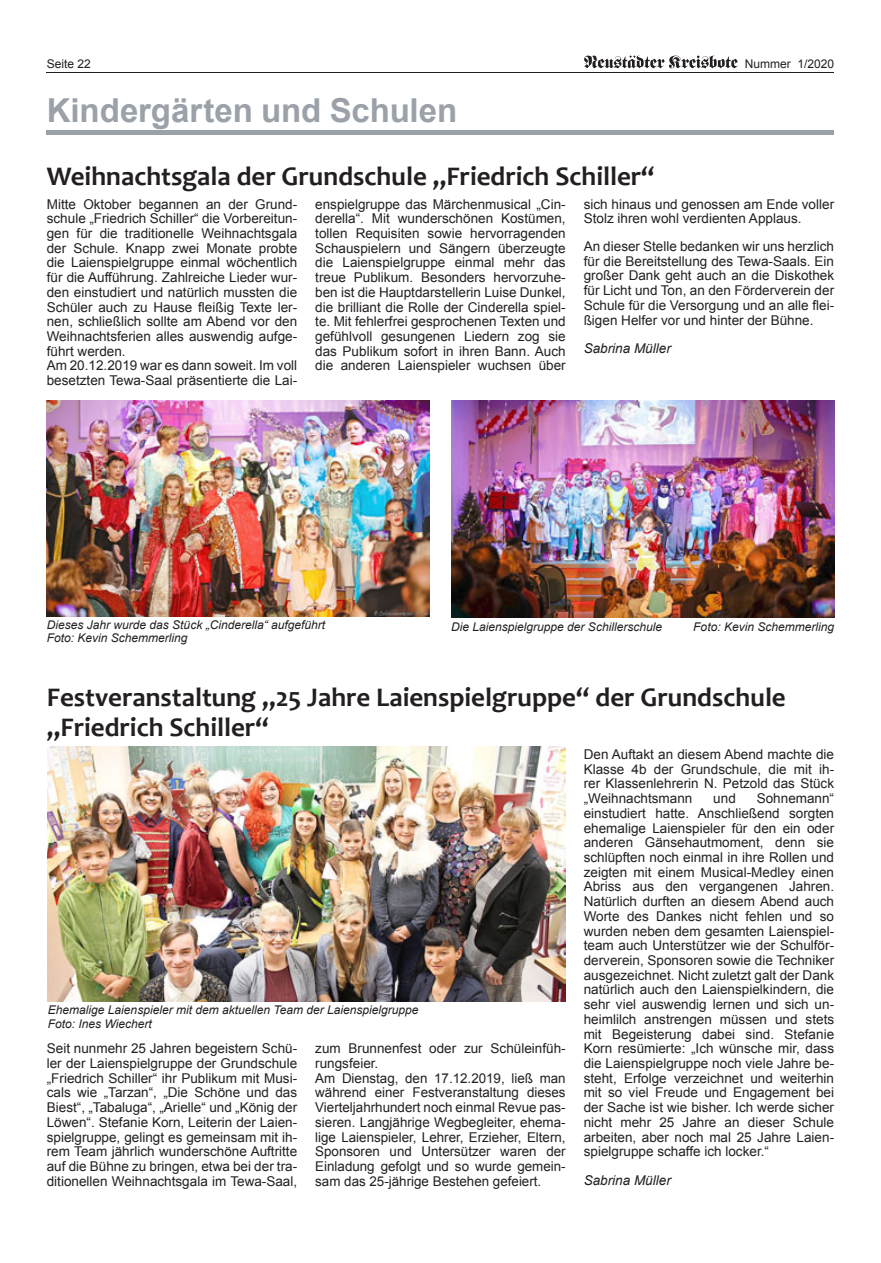
<style>
.page{position:relative;width:881px;height:1263px;background:#fff}
.page>*{position:absolute;margin:0;border:0;box-sizing:border-box;transform-origin:0 0}
.t1{font:700 33px "Arial";letter-spacing:-.005em;color:#9aa1a8}
.t2{font:700 27px/29.4px "Candara";color:#231f20}
.t3{font:13.5px/14.7px "Arial";color:#231f20;text-align:justify}
.t4{font:italic 13.5px "Arial";color:#231f20}
.t5{font:italic 12px/13px "Arial";color:#231f20}
.t6{font:12px "Arial";color:#231f20}
</style>
<div class="page">
<hr style="left:47px;top:72px;width:786px;height:1px;background:#231f20">
<svg style="left:583px;top:55px;width:154px;height:13px"></svg>
<div style="left:47px;top:130px;width:786px;height:5px;background:#9aa1a8"></div>
<img style="left:47px;top:401px;width:382px;height:215px">
<img style="left:451px;top:401px;width:382px;height:217px">
<img style="left:48px;top:746px;width:517px;height:255px">
<p class="t6" style="left:47px;top:56px;width:46px">Seite 22</p>
<p class="t6" style="left:744px;top:56px;width:91px">Nummer 1/2020</p>
<h1 class="t1" style="left:47px;top:88px;width:412px">Kindergärten und Schulen</h1>
<h2 class="t2" style="left:47px;top:161px;width:609px">Weihnachtsgala der Grundschule „Friedrich Schiller“</h2>
<p class="t3" style="left:47px;top:197px;width:252px;text-align:left">Mitte Oktober begannen an der Grund&shy;schule „Friedrich Schiller“ die Vorbereitun&shy;gen für die traditionelle Weihnachtsgala der Schule. Knapp zwei Monate probte die Laienspielgruppe einmal wöchentlich für die Aufführung. Zahlreiche Lieder wur&shy;den einstudiert und natürlich mussten die Schüler auch zu Hause fleißig Texte ler&shy;nen, schließlich sollte am Abend vor den Weihnachtsferien alles auswendig aufge&shy;führt werden.<br>Am 20.12.2019 war es dann soweit. Im voll besetzten Tewa-Saal präsentierte die Lai-</p>
<p class="t3" style="left:315px;top:197px;width:252px">enspielgruppe das Märchenmusical „Cin&shy;derella“. Mit wunderschönen Kostümen, tollen Requisiten sowie hervorragenden Schauspielern und Sängern überzeugte die Laienspielgruppe einmal mehr das treue Publikum. Besonders hervorzuhe&shy;ben ist die Hauptdarstellerin Luise Dunkel, die brilliant die Rolle der Cinderella spiel&shy;te. Mit fehlerfrei gesprochenen Texten und gefühlvoll gesungenen Liedern zog sie das Publikum sofort in ihren Bann. Auch die anderen Laienspieler wuchsen über</p>
<p class="t3" style="left:583px;top:197px;width:252px">sich hinaus und genossen am Ende voller<br>Stolz ihren wohl verdienten Applaus.</p>
<p class="t3" style="left:583px;top:239px;width:252px">An dieser Stelle bedanken wir uns herzlich für die Bereitstellung des Tewa-Saals. Ein großer Dank geht auch an die Diskothek für Licht und Ton, an den Förderverein der Schule für die Versorgung und an alle flei&shy;ßigen Helfer vor und hinter der Bühne.</p>
<p class="t4" style="left:583px;top:339px;width:89px">Sabrina Müller</p>
<p class="t5" style="left:47px;top:619px;width:280px">Dieses Jahr wurde das Stück „Cinderella“ aufgeführt<br>Foto: Kevin Schemmerling</p>
<p class="t5" style="left:451px;top:620px;width:212px">Die Laienspielgruppe der Schillerschule</p>
<p class="t5" style="left:693px;top:620px;width:142px">Foto: Kevin Schemmerling</p>
<h2 class="t2" style="left:47px;top:682px;width:740px">Festveranstaltung „25 Jahre Laienspielgruppe“ der Grundschule „Friedrich Schiller“</h2>
<p class="t5" style="left:48px;top:1004px;width:372px">Ehemalige Laienspieler mit dem aktuellen Team der Laienspielgruppe<br>Foto: Ines Wiechert</p>
<p class="t3" style="left:47px;top:1041px;width:252px">Seit nunmehr 25 Jahren begeistern Schü&shy;ler der Laienspielgruppe der Grundschule „Friedrich Schiller“ ihr Publikum mit Musi&shy;cals wie „Tarzan“, „Die Schöne und das Biest“, „Tabaluga“, „Arielle“ und „König der Löwen“. Stefanie Korn, Leiterin der Laien&shy;spielgruppe, gelingt es gemeinsam mit ih&shy;rem Team jährlich wunderschöne Auftritte auf die Bühne zu bringen, etwa bei der tra&shy;ditionellen Weihnachtsgala im Tewa-Saal,</p>
<p class="t3" style="left:315px;top:1041px;width:252px;text-align:left">zum Brunnenfest oder zur Schüleinfüh&shy;rungsfeier.<br>Am Dienstag, den 17.12.2019, ließ man während einer Festveranstaltung dieses Vierteljahrhundert noch einmal Revue pas&shy;sieren. Langjährige Wegbegleiter, ehema&shy;lige Laienspieler, Lehrer, Erzieher, Eltern, Sponsoren und Untersützer waren der Einladung gefolgt und so wurde gemein&shy;sam das 25-jährige Bestehen gefeiert.</p>
<p class="t3" style="left:583px;top:747px;width:252px">Den Auftakt an diesem Abend machte die Klasse 4b der Grundschule, die mit ih&shy;rer Klassenlehrerin N. Petzold das Stück „Weihnachtsmann</p>
<p class="t3" style="left:583px;top:791px;width:252px;text-indent:173px">Sohnemann“ einstudiert hatte. Anschließend sorgten ehemalige Laienspieler für den ein oder anderen Gänsehautmoment, denn sie schlüpften noch einmal in ihre Rollen und zeigten mit einem Musical-Medley einen Abriss aus den vergangenen Jahren.<br>Natürlich durften an diesem Abend auch Worte des Dankes nicht fehlen und so wurden neben dem gesamten Laienspiel&shy;team auch Unterstützer wie der Schulför&shy;derverein, Sponsoren sowie die Techniker ausgezeichnet. Nicht zuletzt galt der Dank natürlich auch den Laienspielkindern, die sehr viel auswendig lernen und sich un&shy;heimlilch anstrengen müssen und stets mit Begeisterung dabei sind. Stefanie Korn resümierte: „Ich wünsche mir, dass die Laienspielgruppe noch viele Jahre be&shy;steht, Erfolge verzeichnet und weiterhin mit so viel Freude und Engagement bei der Sache ist wie bisher. Ich werde sicher nicht mehr 25 Jahre an dieser Schule arbeiten, aber noch mal 25 Jahre Laien&shy;spielgruppe schaffe ich locker.“</p>
<p class="t4" style="left:583px;top:1171px;width:89px">Sabrina Müller</p>
<p class="t3" style="left:713px;top:791px;width:24px">und</p>
</div>
